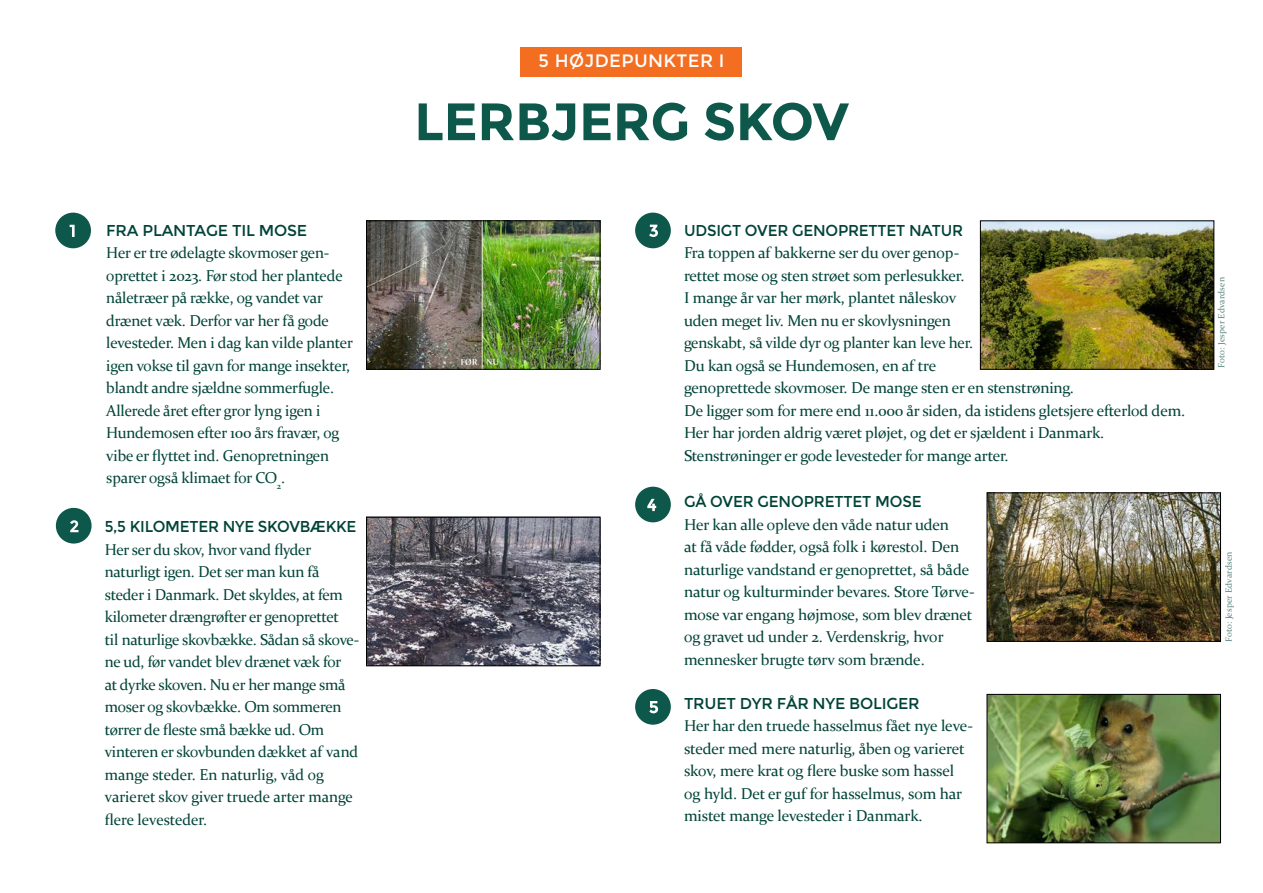
<style>
.page{position:relative;width:1263px;height:893px;background:#fff}
.page>*{position:absolute;margin:0;border:0;box-sizing:border-box;transform-origin:0 0}
.t1{font:700 52.5px "Montserrat";letter-spacing:-.01em;color:#0d584b}
.t2{font:18px "Montserrat";letter-spacing:.02em;color:#fff}
.brød{font:15.75px/22.5px "Constantia";letter-spacing:-.015em;color:#004338}
.overskrift{font:15.75px "Montserrat";letter-spacing:-.015em;color:#004338;scale:.96 1}
.overskrift-2{font:15.75px "Montserrat";letter-spacing:-.015em;color:#004338}
.t3{font:9px "Constantia";letter-spacing:.015em;color:#004338}
.s1{font-family:"Montserrat"}
</style>
<div class="page">
<img style="left:989px;top:696px;width:230px;height:145px">
<div style="left:987px;top:694px;width:234px;height:149px;border:1px solid #000"></div>
<img style="left:368px;top:223px;width:230px;height:144px">
<div style="left:366px;top:221px;width:234px;height:148px;border:1px solid #000"></div>
<img style="left:368px;top:519px;width:230px;height:145px">
<img style="left:982px;top:223px;width:230px;height:144px">
<div style="left:980px;top:221px;width:234px;height:148px;border:1px solid #000"></div>
<div style="left:366px;top:517px;width:234px;height:149px;border:1px solid #000"></div>
<img style="left:989px;top:495px;width:230px;height:144px">
<div style="left:987px;top:493px;width:234px;height:148px;border:1px solid #000"></div>
<div style="left:521px;top:47px;width:221px;height:30px;background:#f36e21"></div>
<div style="left:55px;top:213px;width:36px;height:35px;background:#0d584b;border-radius:50%"></div>
<svg style="left:70px;top:225px;width:5px;height:12px"></svg>
<div style="left:635px;top:213px;width:36px;height:35px;background:#0d584b;border-radius:50%"></div>
<svg style="left:649px;top:225px;width:9px;height:12px"></svg>
<div style="left:635px;top:487px;width:36px;height:35px;background:#0d584b;border-radius:50%"></div>
<svg style="left:647px;top:499px;width:9px;height:12px"></svg>
<div style="left:635px;top:689px;width:36px;height:36px;background:#0d584b;border-radius:50%"></div>
<svg style="left:649px;top:701px;width:9px;height:12px"></svg>
<div style="left:56px;top:508px;width:36px;height:36px;background:#0d584b;border-radius:50%"></div>
<svg style="left:70px;top:520px;width:8px;height:12px"></svg>
<p class="overskrift-2" style="left:106px;top:221px;width:202px">FRA PLANTAGE TIL MOSE</p>
<p class="brød" style="left:106px;top:241px;width:248px">Her er tre ødelagte skovmoser gen&shy;oprettet i 2023. Før stod her plantede nåletræer på række, og vandet var drænet væk. Derfor var her få gode levesteder. Men i dag kan vilde planter igen vokse til gavn for mange insekter, blandt andre sjældne sommerfugle.<br>Allerede året efter gror lyng igen i Hundemosen efter 100 års fravær, og vibe er flyttet ind. Genopretningen sparer også klimaet for CO<sub>2</sub>.</p>
<p class="overskrift" style="left:105px;top:517px;width:264px">5,5 KILOMETER NYE SKOVBÆKKE</p>
<p class="brød" style="left:105px;top:537px;width:256px">Her ser du skov, hvor vand flyder naturligt igen. Det ser man kun få steder i Danmark. Det skyldes, at fem kilometer drængrøfter er genoprettet<br>til naturlige skovbække. Sådan så skove&shy;ne ud, før vandet blev drænet væk for<br>at dyrke skoven. Nu er her mange små moser og skovbække. Om sommeren tørrer de fleste små bække ud. Om vinteren er skovbunden dækket af vand mange steder. En naturlig, våd og varieret skov giver truede arter mange flere levesteder.</p>
<p class="t2" style="left:539px;top:51px;width:187px">5 HØJDEPUNKTER I</p>
<p class="t1" style="left:414px;top:90px;width:436px">LERBJERG SKOV</p>
<p class="overskrift" style="left:684px;top:221px;width:292px">UDSIGT OVER GENOPRETTET NATUR</p>
<p class="brød" style="left:684px;top:241px;width:503px">Fra toppen af bakkerne ser du over genop-<br>rettet mose og sten strøet som perlesukker.<br>I mange år var her mørk, plantet nåleskov<br>uden meget liv. Men nu er skovlysningen<br>genskabt, så vilde dyr og planter kan leve her.<br>Du kan også se Hundemosen, en af tre<br>genoprettede skovmoser. De mange sten er en stenstrøning.<br>De ligger som for mere end 11.000 år siden, da istidens gletsjere efterlod dem.<br>Her har jorden aldrig været pløjet, og det er sjældent i Danmark.<br>Stenstrøninger er gode levesteder for mange arter.</p>
<p class="brød" style="left:684px;top:490px;width:292px"><span class="s1">GÅ OVER GENOPRETTET MOSE<br></span>Her kan alle opleve den våde natur uden<br>at få våde fødder, også folk i kørestol. Den naturlige vandstand er genoprettet, så både natur og kulturminder bevares. Store Tørve&shy;mose var engang højmose, som blev drænet og gravet ud under 2. Verdenskrig, hvor mennesker brugte tørv som brænde.</p>
<p class="overskrift-2" style="left:684px;top:694px;width:237px">TRUET DYR FÅR NYE BOLIGER</p>
<p class="brød" style="left:684px;top:714px;width:290px">Her har den truede hasselmus fået nye leve&shy;steder med mere naturlig, åben og varieret skov, mere krat og flere buske som hassel og hyld. Det er guf for hasselmus, som har mistet mange levesteder i Danmark.</p>
<p class="t3" style="left:1215px;top:368px;width:92px;rotate:-90deg">Foto: Jesper Edvardsen</p>
<p class="t3" style="left:1223px;top:642px;width:92px;rotate:-90deg">Foto: Jesper Edvardsen</p>
</div>
